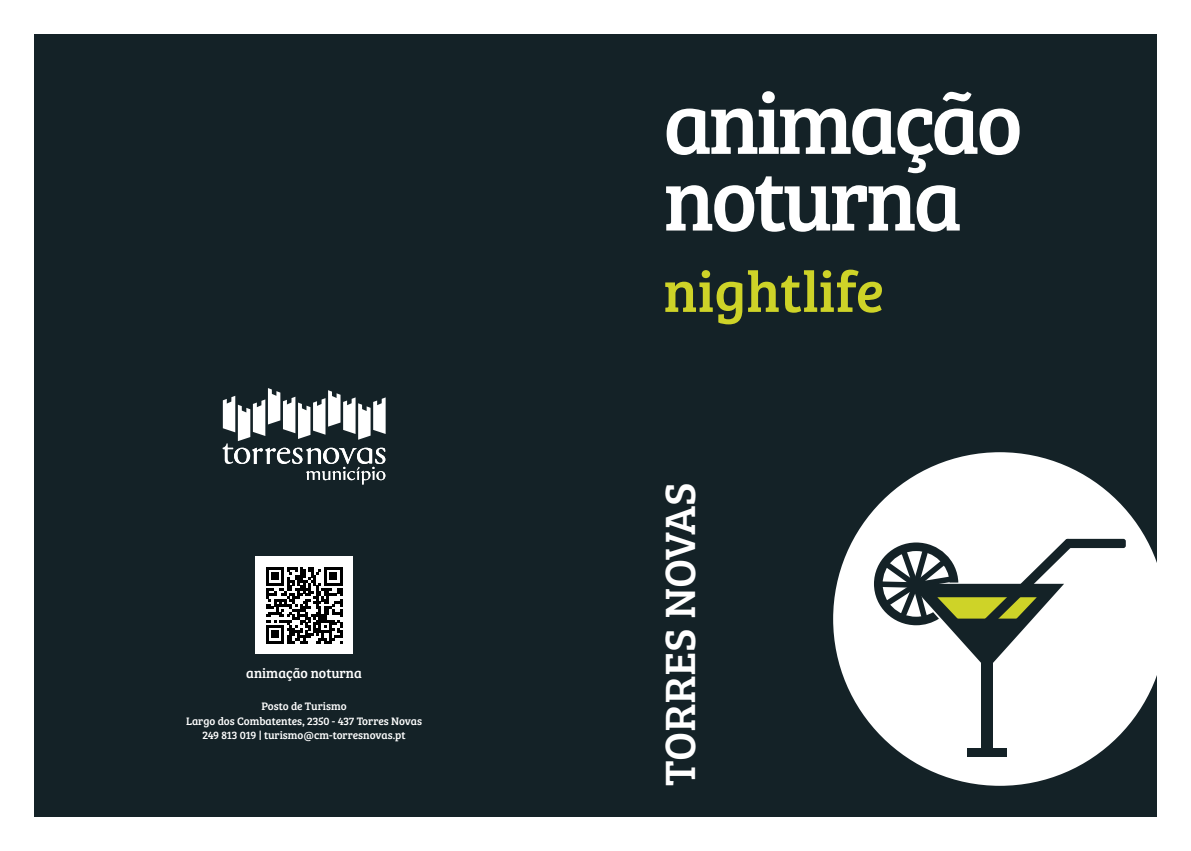
<style>
.page{position:relative;width:1191px;height:851px;background:#fff}
.page>*{position:absolute;margin:0;border:0;box-sizing:border-box;transform-origin:0 0}
.t1{font:87.6px/76.6px "Bree Serif";letter-spacing:-.045em;color:#fff}
.t2{font:58.4px "Bree Serif";color:#ced328}
.t3{font:43.8px "Bree Serif";color:#fff}
.t4{font:14px "Bree Serif";color:#fff}
.t5{font:11.2px/14.4px "Bree Serif";color:#fff;text-align:center}
</style>
<div class="page">
<div style="left:34px;top:34px;width:1123px;height:782px;background:#142227"></div>
<div style="left:833px;top:452px;width:333px;height:333px;background:#fff;border-radius:50%"></div>
<div style="left:981px;top:652px;width:11px;height:96px;background:#142227"></div>
<div style="left:967px;top:747px;width:40px;height:9px;background:#142227"></div>
<svg style="left:874px;top:540px;width:199px;height:129px"></svg>
<div style="left:1065px;top:538px;width:60px;height:10px;background:#142227;border-radius:2px"></div>
<svg style="left:222px;top:388px;width:163px;height:96px"></svg>
<div style="left:255px;top:556px;width:98px;height:98px;background:#fff"></div>
<svg style="left:266px;top:567px;width:76px;height:76px"></svg>
<p class="t4" style="left:246px;top:662px;width:117px">animação noturna</p>
<p class="t5" style="left:186px;top:698px;width:237px">Posto de Turismo<br>Largo dos Combatentes, 2350 - 437 Torres Novas<br>249 813 019 | turismo@cm-torresnovas.pt</p>
<h1 class="t1" style="left:663px;top:80px;width:361px">animação noturna</h1>
<h2 class="t2" style="left:663px;top:248px;width:222px">nightlife</h2>
<h3 class="t3" style="left:647px;top:785px;width:304px;rotate:-90deg">TORRES NOVAS</h3>
</div>
